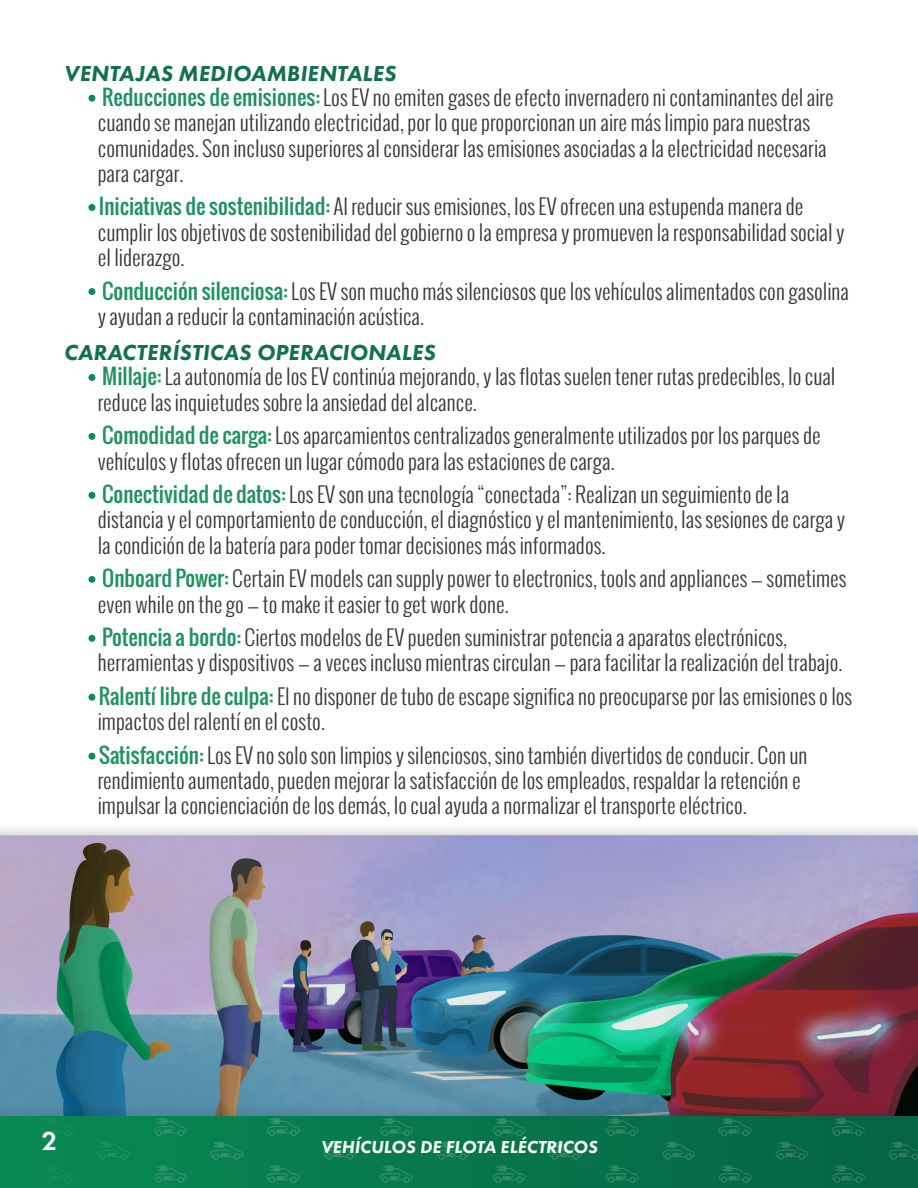
<style>
.page{position:relative;width:918px;height:1188px;background:#fff}
.page>*{position:absolute;margin:0;border:0;box-sizing:border-box;transform-origin:0 0}
.t1{font:600 27px "Futura PT";color:#fff}
.Title_2{font:italic 800 22.5px "Futura PT";letter-spacing:.01em;color:#126f51}
.Bullet-point_8mm{font:300 21px/25.2px "Oswald";color:#363536}
.t2{font:italic 800 18px "Futura PT";color:#fff}
.s1{font-weight:400;color:#1d925f}
</style>
<div class="page">
<div style="left:88px;top:95px;width:7px;height:7px;background:#0c8a53;border-radius:50%"></div>
<div style="left:88px;top:204px;width:7px;height:7px;background:#0c8a53;border-radius:50%"></div>
<div style="left:88px;top:288px;width:7px;height:7px;background:#0c8a53;border-radius:50%"></div>
<div style="left:88px;top:374px;width:7px;height:7px;background:#0c8a53;border-radius:50%"></div>
<div style="left:88px;top:433px;width:7px;height:7px;background:#0c8a53;border-radius:50%"></div>
<div style="left:88px;top:492px;width:7px;height:7px;background:#0c8a53;border-radius:50%"></div>
<div style="left:88px;top:576px;width:7px;height:7px;background:#0c8a53;border-radius:50%"></div>
<div style="left:88px;top:635px;width:7px;height:7px;background:#0c8a53;border-radius:50%"></div>
<div style="left:88px;top:694px;width:7px;height:7px;background:#0c8a53;border-radius:50%"></div>
<div style="left:88px;top:753px;width:7px;height:7px;background:#0c8a53;border-radius:50%"></div>
<div style="left:0;top:823px;width:918px;height:339px;background:#231f20;opacity:.18"></div>
<img style="left:0;top:836px;width:918px;height:266px">
<div style="left:0;top:1102px;width:918px;height:86px;background:#231f20;opacity:.39"></div>
<div style="left:0;top:1116px;width:918px;height:72px;background:linear-gradient(to right,#098a54,#056344)"></div>
<svg style="left:40px;top:1165px;width:34px;height:18px"></svg>
<svg style="left:0;top:1141px;width:17px;height:19px"></svg>
<svg style="left:40px;top:1118px;width:34px;height:18px"></svg>
<svg style="left:153px;top:1165px;width:34px;height:18px"></svg>
<svg style="left:97px;top:1141px;width:33px;height:19px"></svg>
<svg style="left:153px;top:1118px;width:34px;height:18px"></svg>
<svg style="left:266px;top:1165px;width:34px;height:18px"></svg>
<svg style="left:210px;top:1141px;width:33px;height:19px"></svg>
<svg style="left:266px;top:1118px;width:34px;height:18px"></svg>
<svg style="left:379px;top:1165px;width:34px;height:18px"></svg>
<svg style="left:323px;top:1141px;width:33px;height:19px"></svg>
<svg style="left:379px;top:1118px;width:34px;height:18px"></svg>
<svg style="left:492px;top:1165px;width:34px;height:18px"></svg>
<svg style="left:436px;top:1141px;width:33px;height:19px"></svg>
<svg style="left:492px;top:1118px;width:34px;height:18px"></svg>
<svg style="left:605px;top:1165px;width:34px;height:18px"></svg>
<svg style="left:549px;top:1141px;width:33px;height:19px"></svg>
<svg style="left:605px;top:1118px;width:34px;height:18px"></svg>
<svg style="left:718px;top:1165px;width:34px;height:18px"></svg>
<svg style="left:662px;top:1141px;width:33px;height:19px"></svg>
<svg style="left:718px;top:1118px;width:34px;height:18px"></svg>
<svg style="left:831px;top:1165px;width:34px;height:18px"></svg>
<svg style="left:775px;top:1141px;width:33px;height:19px"></svg>
<svg style="left:831px;top:1118px;width:34px;height:18px"></svg>
<svg style="left:888px;top:1141px;width:30px;height:19px"></svg>
<p class="Title_2" style="left:64px;top:59px;width:334px">VENTAJAS MEDIOAMBIENTALES</p>
<p class="Bullet-point_8mm" style="left:98px;top:85px;width:737px"><span class="s1">Reducciones de emisiones:</span> Los EV no emiten gases de efecto invernadero ni contaminantes del aire cuando se manejan utilizando electricidad, por lo que proporcionan un aire más limpio para nuestras comunidades. Son incluso superiores al considerar las emisiones asociadas a la electricidad necesaria para cargar.</p>
<p class="Bullet-point_8mm" style="left:98px;top:194px;width:748px"><span class="s1">Iniciativas de sostenibilidad:</span> Al reducir sus emisiones, los EV ofrecen una estupenda manera de cumplir los objetivos de sostenibilidad del gobierno o la empresa y promueven la responsabilidad social y el liderazgo.</p>
<p class="Bullet-point_8mm" style="left:98px;top:278px;width:753px"><span class="s1">Conducción silenciosa:</span> Los EV son mucho más silenciosos que los vehículos alimentados con gasolina y ayudan a reducir la contaminación acústica.</p>
<p class="Title_2" style="left:64px;top:339px;width:373px">CARACTERÍSTICAS OPERACIONALES</p>
<p class="Bullet-point_8mm" style="left:98px;top:364px;width:739px"><span class="s1">Millaje:</span> La autonomía de los EV continúa mejorando, y las flotas suelen tener rutas predecibles, lo cual reduce las inquietudes sobre la ansiedad del alcance.</p>
<p class="Bullet-point_8mm" style="left:98px;top:423px;width:725px"><span class="s1">Comodidad de carga:</span> Los aparcamientos centralizados generalmente utilizados por los parques de vehículos y flotas ofrecen un lugar cómodo para las estaciones de carga.</p>
<p class="Bullet-point_8mm" style="left:98px;top:482px;width:749px"><span class="s1">Conectividad de datos:</span> Los EV son una tecnología “conectada”: Realizan un seguimiento de la distancia y el comportamiento de conducción, el diagnóstico y el mantenimiento, las sesiones de carga y la condición de la batería para poder tomar decisiones más informados.</p>
<p class="Bullet-point_8mm" style="left:98px;top:566px;width:750px"><span class="s1">Onboard Power:</span> Certain EV models can supply power to electronics, tools and appliances — sometimes even while on the go — to make it easier to get work done.</p>
<p class="Bullet-point_8mm" style="left:98px;top:625px;width:746px"><span class="s1">Potencia a bordo:</span> Ciertos modelos de EV pueden suministrar potencia a aparatos electrónicos, herramientas y dispositivos — a veces incluso mientras circulan — para facilitar la realización del trabajo.</p>
<p class="Bullet-point_8mm" style="left:98px;top:684px;width:756px"><span class="s1">Ralentí libre de culpa:</span> El no disponer de tubo de escape significa no preocuparse por las emisiones o los impactos del ralentí en el costo.</p>
<p class="Bullet-point_8mm" style="left:98px;top:743px;width:711px"><span class="s1">Satisfacción:</span> Los EV no solo son limpios y silenciosos, sino también divertidos de conducir. Con un rendimiento aumentado, pueden mejorar la satisfacción de los empleados, respaldar la retención e impulsar la concienciación de los demás, lo cual ayuda a normalizar el transporte eléctrico.</p>
<p class="t1" style="left:42px;top:1124px;width:17px">2</p>
<p class="t2" style="left:320px;top:1136px;width:279px">VEHÍCULOS DE FLOTA ELÉCTRICOS</p>
</div>
